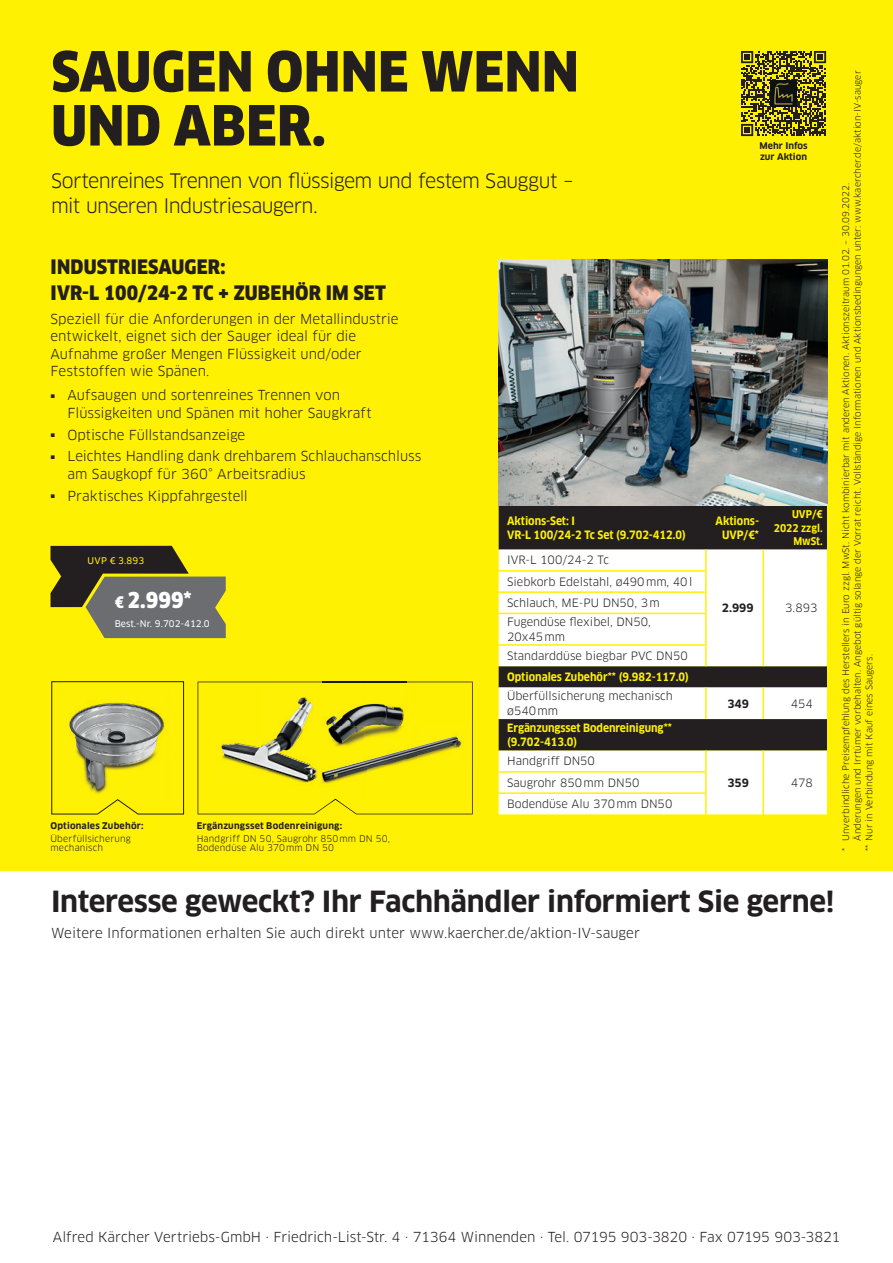
<style>
.page{position:relative;width:893px;height:1263px;background:#fff}
.page>*{position:absolute;margin:0;border:0;box-sizing:border-box;transform-origin:0 0}
.t1{font:900 54px/54px "Clan Pro Narr";letter-spacing:.01em;color:#231f20}
.t2{font:700 28.5px "Clan Pro";letter-spacing:-.01em;color:#231f20}
.t3{font:900 21.45px "Clan Pro Narr";color:#fff}
.t4{font:19.5px/25.3px "Clan Pro";letter-spacing:-.035em;color:#231f20}
.t5{font:900 19.5px/25.3px "Clan Pro Narr";letter-spacing:.01em;color:#231f20}
.t6{font:13.5px/17.5px "Clan Pro";color:#231f20}
.t7{font:11.25px/21.3px "Clan Pro";color:#231f20}
.t8{font:700 11.25px/14.7px "Clan Pro Narr";letter-spacing:-.005em;color:#fff101}
.t9{font:700 11.25px "Clan Pro";color:#231f20}
.t10{font:700 10.5px/13.6px "Clan Pro Narr";color:#fff101;text-align:right}
.t11{font:9px/9.9px "Clan Pro";color:#231f20}
.t12{font:700 9px/11.7px "Clan Pro";letter-spacing:.015em;color:#231f20}
.t13{font:9px/9.9px "Clan Pro";letter-spacing:.02em;color:#231f20}
.t14{font:9px "Clan Pro News";color:#fff}
.t15{font:9px "Clan Pro News";letter-spacing:.025em;color:#fff101}
.s1{font-size:15.6px}
</style>
<div class="page">
<div style="left:0;top:0;width:893px;height:871px;background:#fff101"></div>
<div style="left:499px;top:506px;width:328px;height:44px;background:#231f20"></div>
<svg style="left:499px;top:550px;width:328px;height:264px;background:#d1d1d0"></svg>
<hr style="left:705px;top:550px;width:2px;height:20px;background:#fff101">
<svg style="left:705px;top:572px;width:2px;height:19px"></svg>
<hr style="left:705px;top:593px;width:2px;height:20px;background:#fff101">
<hr style="left:705px;top:614px;width:2px;height:30px;background:#fff101">
<hr style="left:705px;top:646px;width:2px;height:20px;background:#fff101">
<hr style="left:705px;top:687px;width:2px;height:32px;background:#fff101">
<hr style="left:705px;top:751px;width:2px;height:20px;background:#fff101">
<svg style="left:705px;top:773px;width:2px;height:19px"></svg>
<hr style="left:705px;top:794px;width:2px;height:20px;background:#fff101">
<hr style="left:762px;top:550px;width:2px;height:21px;background:#fff101">
<hr style="left:762px;top:571px;width:2px;height:21px;background:#fff101">
<hr style="left:762px;top:592px;width:2px;height:21px;background:#fff101">
<hr style="left:762px;top:613px;width:2px;height:32px;background:#fff101">
<hr style="left:762px;top:645px;width:2px;height:21px;background:#fff101">
<hr style="left:762px;top:687px;width:2px;height:32px;background:#fff101">
<hr style="left:762px;top:751px;width:2px;height:21px;background:#fff101">
<hr style="left:762px;top:772px;width:2px;height:21px;background:#fff101">
<hr style="left:762px;top:793px;width:2px;height:21px;background:#fff101">
<hr style="left:499px;top:570px;width:208px;height:2px;background:#fff101">
<hr style="left:499px;top:591px;width:208px;height:2px;background:#fff101">
<hr style="left:499px;top:613px;width:208px;height:1px;background:#fff101">
<hr style="left:499px;top:644px;width:208px;height:2px;background:#fff101">
<hr style="left:499px;top:771px;width:208px;height:2px;background:#fff101">
<hr style="left:499px;top:792px;width:208px;height:2px;background:#fff101">
<svg style="left:50px;top:546px;width:176px;height:92px"></svg>
<svg style="left:741px;top:51px;width:85px;height:85px"></svg>
<img style="left:770px;top:81px;width:27px;height:26px">
<img style="left:499px;top:259px;width:328px;height:247px">
<svg style="left:51px;top:681px;width:133px;height:134px"></svg>
<img style="left:322px;top:681px;width:84px;height:1px">
<svg style="left:198px;top:682px;width:275px;height:132px"></svg>
<img style="left:328px;top:726px;width:35px;height:10px">
<img style="left:363px;top:726px;width:36px;height:1px">
<img style="left:323px;top:736px;width:138px;height:45px">
<svg style="left:570px;top:617px;width:6px;height:9px"></svg>
<h1 class="t1" style="left:51px;top:45px;width:529px">SAUGEN OHNE WENN<br>UND ABER.</h1>
<h3 class="t4" style="left:51px;top:168px;width:524px">Sortenreines Trennen von üssigem und festem Sauggut – mit unseren Industriesaugern.</h3>
<h3 class="t5" style="left:51px;top:255px;width:337px">INDUSTRIESAUGER:<br>IVR-L 100/24-2 TC + ZUBEHÖR IM SET</h3>
<p class="t6" style="left:50px;top:310px;width:350px">Speziell für die Anforderungen in der Metallindustrie entwickelt, eignet sich der Sauger ideal für die Aufnahme großer Mengen Flüssigkeit und/oder Feststoffen wie Spänen.</p>
<p class="t6" style="left:68px;top:386px;width:306px;text-indent:-17px"><sup>■</sup> Aufsaugen und sortenreines Trennen von<br>Flüssigkeiten und Spänen mit hoher Saugkraft</p>
<p class="t6" style="left:50px;top:426px;width:196px"><sup>■</sup> Optische Füllstandsanzeige</p>
<p class="t6" style="left:68px;top:448px;width:355px;text-indent:-17px"><sup>■</sup> Leichtes Handling dank drehbarem Schlauchanschluss am Saugkopf für 360° Arbeitsradius</p>
<p class="t6" style="left:50px;top:487px;width:199px"><sup>■</sup> Praktisches Kippfahrgestell</p>
<p class="t12" style="left:760px;top:140px;width:49px">Mehr Infos zur Aktion</p>
<p class="t15" style="left:88px;top:556px;width:58px">UVP € 3.893</p>
<h3 class="t3" style="left:115px;top:587px;width:79px"><span class="s1">€</span> 2.999*</h3>
<p class="t14" style="left:115px;top:618px;width:97px">Best.-Nr. 9.702-412.0</p>
<p class="t12" style="left:50px;top:819px;width:95px">Optionales Zubehör:</p>
<p class="t11" style="left:50px;top:833px;width:82px">Überfüllsicherung mechanisch</p>
<p class="t12" style="left:197px;top:819px;width:147px">Ergänzungsset Bodenreinigung:</p>
<p class="t13" style="left:197px;top:833px;width:195px">Handgriff DN 50, Saugrohr 850 mm DN 50,<br>Bodendüse Alu 370 mm DN 50</p>
<p class="t8" style="left:507px;top:513px;width:180px">Aktions-Set: I<br>VR-L 100/24-2 Tc Set (9.702-412.0)</p>
<p class="t8" style="left:716px;top:513px;width:45px;text-align:center">Aktions-<br>UVP/€*</p>
<p class="t10" style="left:774px;top:507px;width:50px">UVP/€<br>2022 zzgl.<br>MwSt.</p>
<p class="t7" style="left:507px;top:550px;width:103px">IVR-L 100/24-2 Tc</p>
<p class="t9" style="left:722px;top:601px;width:33px">2.999</p>
<p class="t7" style="left:785px;top:597px;width:34px">3.893</p>
<p class="t7" style="left:507px;top:571px;width:187px">Siebkorb Edelstahl, ø490 mm, 40 l<br>Schlauch, ME-PU DN50, 3 m</p>
<p class="t7" style="left:507px;top:615px;width:145px;line-height:14.7px">Fugendüse exibel, DN50,<br>20x45 mm</p>
<p class="t7" style="left:507px;top:645px;width:182px">Standarddüse biegbar PVC DN50</p>
<p class="t8" style="left:507px;top:670px;width:183px">Optionales Zubehör** (9.982-117.0)</p>
<p class="t7" style="left:507px;top:689px;width:167px;line-height:14.7px">Überfüllsicherung mechanisch ø540 mm</p>
<p class="t9" style="left:727px;top:697px;width:23px">349</p>
<p class="t7" style="left:791px;top:693px;width:24px">454</p>
<p class="t8" style="left:507px;top:720px;width:166px">Ergänzungsset Bodenreinigung** (9.702-413.0)</p>
<p class="t7" style="left:507px;top:751px;width:134px">Handgriff DN50<br>Saugrohr 850 mm DN50</p>
<p class="t9" style="left:727px;top:776px;width:23px">359</p>
<p class="t7" style="left:791px;top:772px;width:24px">478</p>
<p class="t7" style="left:507px;top:793px;width:167px">Bodendüse Alu 370 mm DN50</p>
<p class="t11" style="left:852px;top:841px;width:772px;rotate:-90deg">Änderungen und Irrtümer vorbehalten. Angebot gültig solange der Vorrat reicht. Vollständige Informationen und Aktionsbedingungen unter: www.kaercher.de/aktion-IV-sauger</p>
<p class="t11" style="left:841px;top:851px;width:670px;rotate:-90deg">* Unverbindliche Preisempfehlung des Herstellers in Euro zzgl. MwSt. Nicht kombinierbar mit anderen Aktionen. Aktionszeitraum 01.02. – 30.09.2022.</p>
<p class="t11" style="left:864px;top:851px;width:199px;rotate:-90deg">** Nur in Verbindung mit Kauf eines Saugers.</p>
<h2 class="t2" style="left:51px;top:885px;width:785px">Interesse geweckt? Ihr Fachhändler informiert Sie gerne!</h2>
<p class="t6" style="left:51px;top:925px;width:590px">Weitere Informationen erhalten Sie auch direkt unter www.kaercher.de/aktion-IV-sauger</p>
<p class="t6" style="left:53px;top:1228px;width:789px">Alfred Kärcher Vertriebs-GmbH · Friedrich-List-Str. 4 · 71364 Winnenden · Tel. 07195 903-3820 · Fax 07195 903-3821</p>
</div>
